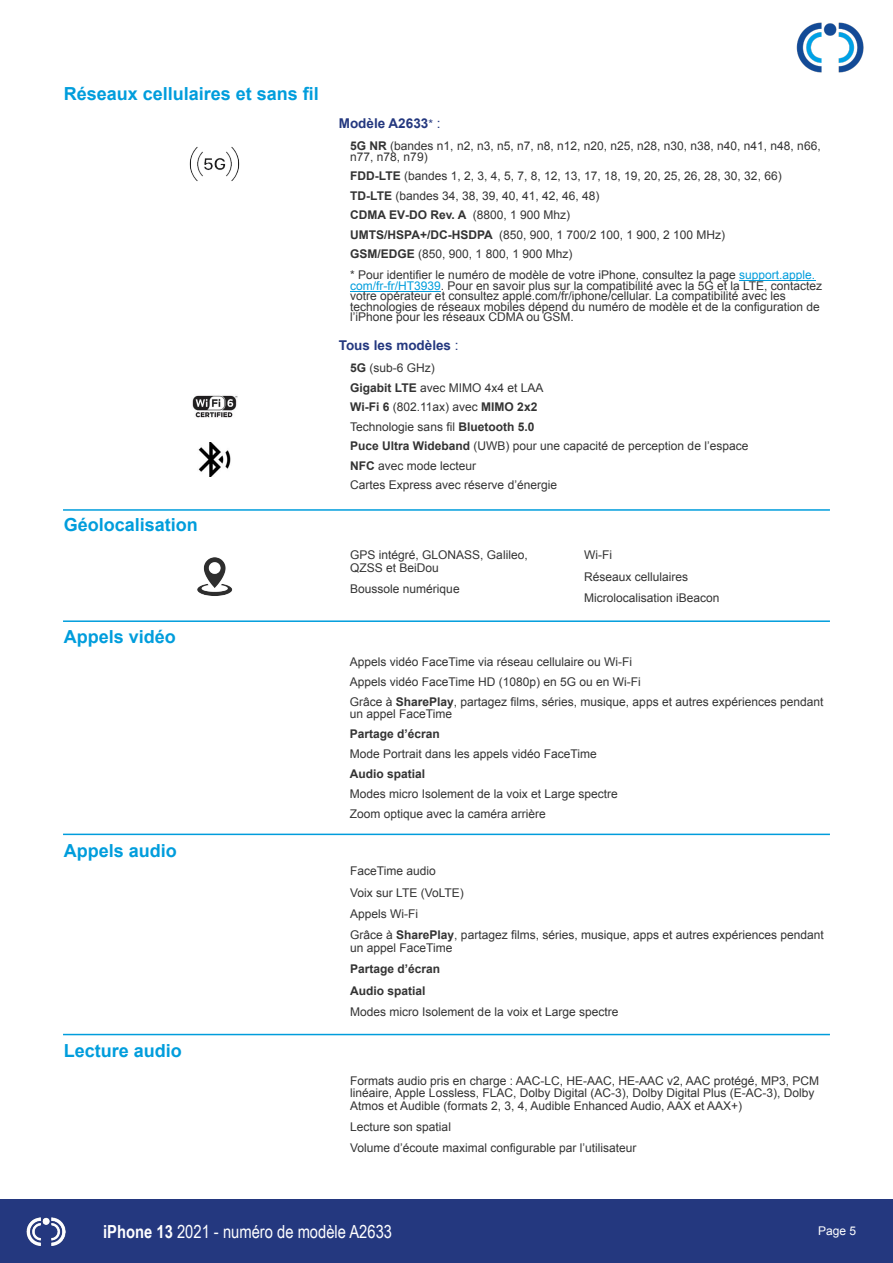
<style>
.page{position:relative;width:893px;height:1263px;background:#fff}
.page>*{position:absolute;margin:0;border:0;box-sizing:border-box;transform-origin:0 0}
.t1{font:700 18px "Arial";color:#009ddc}
.t2{font:18px "Arial Narrow";color:#fff}
.t3{font:700 13.5px "Arial";color:#24387f}
.t4{font:12px/19.5px "Arial";color:#333}
.t5{font:700 12px/21.5px "Arial";color:#333}
.t6{font:12px "Arial";color:#fff}
.s1{font-weight:400;font-size:12px}
.s2{font-weight:400}
.s3{font-weight:700}
.s4{color:#009ddc}
</style>
<div class="page">
<div style="left:0;top:1199px;width:893px;height:64px;background:#24387f"></div>
<img style="left:26px;top:1217px;width:39px;height:29px">
<img style="left:796px;top:23px;width:68px;height:50px">
<hr style="left:739px;top:280px;width:76px;height:1px;background:#009ddc">
<hr style="left:350px;top:291px;width:91px;height:1px;background:#009ddc">
<hr style="left:64px;top:509px;width:765px;height:2px;background:#009ddc">
<hr style="left:64px;top:620px;width:765px;height:2px;background:#009ddc">
<hr style="left:64px;top:834px;width:765px;height:1px;background:#009ddc">
<hr style="left:64px;top:1034px;width:765px;height:1px;background:#009ddc">
<img style="left:189px;top:147px;width:51px;height:34px">
<img style="left:198px;top:442px;width:33px;height:34px">
<img style="left:197px;top:557px;width:36px;height:39px">
<img style="left:192px;top:395px;width:46px;height:23px">
<h1 class="t1" style="left:64px;top:87px;width:257px">Réseaux cellulaires et sans fil</h1>
<h1 class="t1" style="left:64px;top:517px;width:136px">Géolocalisation</h1>
<h1 class="t1" style="left:64px;top:630px;width:114px">Appels vidéo</h1>
<h1 class="t1" style="left:64px;top:843px;width:115px">Appels audio</h1>
<h1 class="t1" style="left:64px;top:1044px;width:120px">Lecture audio</h1>
<p class="t3" style="left:339px;top:119px;width:103px">Modèle A2633<span class="s1">*</span> <span class="s2">:</span></p>
<p class="t4" style="left:350px;top:142px;width:472px;line-height:10.5px"><span class="s3">5G NR</span> (bandes n1, n2, n3, n5, n7, n8, n12, n20, n25, n28, n30, n38, n40, n41, n48, n66, n77, n78, n79)</p>
<p class="t4" style="left:350px;top:167px;width:433px"><span class="s3">FDD-LTE</span> (bandes 1, 2, 3, 4, 5, 7, 8, 12, 13, 17, 18, 19, 20, 25, 26, 28, 30, 32, 66)<br><span class="s3">TD-LTE</span> (bandes 34, 38, 39, 40, 41, 42, 46, 48)<br><span class="s3">CDMA EV-DO Rev. A</span> (8800, 1 900 Mhz)<br><span class="s3">UMTS/HSPA+/DC-HSDPA</span> (850, 900, 1 700/2 100, 1 900, 2 100 MHz)<br><span class="s3">GSM/EDGE</span> (850, 900, 1 800, 1 900 Mhz)</p>
<p class="t4" style="left:350px;top:271px;width:473px;line-height:10.5px">* Pour identifier le numéro de modèle de votre iPhone, consultez la page <span class="s4">support.apple. com/fr-fr/HT3939</span>. Pour en savoir plus sur la compatibilité avec la 5G et la LTE, contactez votre opérateur et consultez apple.com/fr/iphone/cellular. La compatibilité avec les technologies de réseaux mobiles dépend du numéro de modèle et de la configuration de l’iPhone pour les réseaux CDMA ou GSM.</p>
<p class="t3" style="left:339px;top:340px;width:121px">Tous les modèles <span class="s2">:</span></p>
<p class="t4" style="left:350px;top:359px;width:400px"><span class="s3">5G</span> (sub-6 GHz)<br><span class="s3">Gigabit LTE</span> avec MIMO 4x4 et LAA<br><span class="s3">Wi-Fi 6</span> (802.11ax) avec <span class="s3">MIMO 2x2<br></span>Technologie sans fil <span class="s3">Bluetooth 5.0<br>Puce Ultra Wideband</span> (UWB) pour une capacité de perception de l’espace <span class="s3">NFC</span> avec mode lecteur<br>Cartes Express avec réserve d’énergie</p>
<p class="t4" style="left:350px;top:550px;width:179px;line-height:12.5px">GPS intégré, GLONASS, Galileo,<br>QZSS et BeiDou</p>
<p class="t4" style="left:350px;top:580px;width:111px">Boussole numérique</p>
<p class="t4" style="left:584px;top:545px;width:137px;line-height:21.5px">Wi-Fi<br>Réseaux cellulaires<br>Microlocalisation iBeacon</p>
<p class="t4" style="left:350px;top:653px;width:475px;line-height:20px">Appels vidéo FaceTime via réseau cellulaire ou Wi-Fi<br>Appels vidéo FaceTime HD (1080p) en 5G ou en Wi-Fi<br>Grâce à <span class="s3">SharePlay</span>, partagez films, séries, musique, apps et autres expériences pendant</p>
<p class="t4" style="left:350px;top:705px;width:104px">un appel FaceTime</p>
<p class="t5" style="left:350px;top:724px;width:92px">Partage d’écran</p>
<p class="t4" style="left:350px;top:745px;width:249px">Mode Portrait dans les appels vidéo FaceTime</p>
<p class="t5" style="left:350px;top:764px;width:77px">Audio spatial</p>
<p class="t4" style="left:350px;top:784px;width:270px;line-height:20px">Modes micro Isolement de la voix et Large spectre<br>Zoom optique avec la caméra arrière</p>
<p class="t4" style="left:350px;top:861px;width:475px;line-height:21.5px">FaceTime audio<br>Voix sur LTE (VoLTE)<br>Appels Wi-Fi<br>Grâce à <span class="s3">SharePlay</span>, partagez films, séries, musique, apps et autres expériences pendant</p>
<p class="t4" style="left:350px;top:939px;width:104px">un appel FaceTime</p>
<p class="t5" style="left:350px;top:959px;width:92px">Partage d’écran<br>Audio spatial</p>
<p class="t4" style="left:350px;top:1003px;width:270px">Modes micro Isolement de la voix et Large spectre</p>
<p class="t4" style="left:350px;top:1075px;width:470px;line-height:12.5px">Formats audio pris en charge : AAC-LC, HE-AAC, HE-AAC v2, AAC protégé, MP3, PCM linéaire, Apple Lossless, FLAC, Dolby Digital (AC-3), Dolby Digital Plus (E-AC-3), Dolby<br>Atmos et Audible (formats 2, 3, 4, Audible Enhanced Audio, AAX et AAX+)</p>
<p class="t4" style="left:350px;top:1117px;width:288px;line-height:21.5px">Lecture son spatial<br>Volume d’écoute maximal configurable par l’utilisateur</p>
<h1 class="t2" style="left:103px;top:1224px;width:290px"><span class="s3">iPhone 13</span> 2021 - numéro de modèle A2633</h1>
<p class="t6" style="left:818px;top:1227px;width:40px">Page 5</p>
</div>
